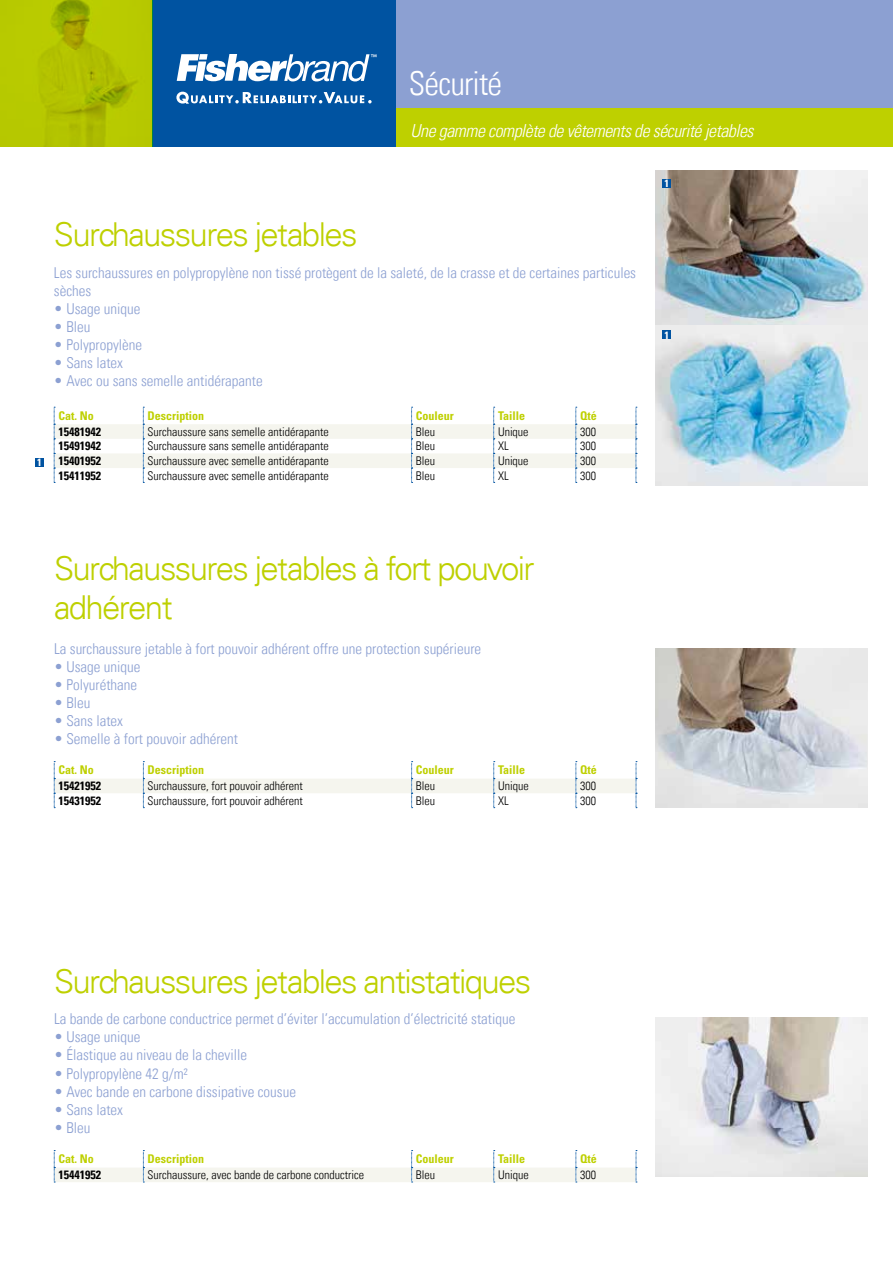
<style>
.page{position:relative;width:893px;height:1263px;background:#fff}
.page>*{position:absolute;margin:0;border:0;box-sizing:border-box;transform-origin:0 0}
.t1{font:300 33px/39.6px "Univers LT";letter-spacing:-.05em;color:#bed000}
.t2{font:300 condensed 33px "Univers LT";letter-spacing:-.025em;color:#fff}
.t3{font:italic 300 condensed 18px "Univers LT";letter-spacing:-.025em;color:#fff}
.t4{font:300 condensed 15px/18px "Univers LT";color:#8ca0d2}
.t5{font:300 condensed 12px "Univers LT";color:#000}
.t6{font:700 condensed 12px "Univers LT Std";color:#bed000}
.t7{font:700 condensed 12px "Univers LT";color:#000}
.t8{font:700 condensed 10.5px "Univers LT";color:#fff}
</style>
<div class="page">
<div style="left:395px;top:0;width:498px;height:109px;background:#8ca0d2"></div>
<div style="left:395px;top:109px;width:498px;height:38px;background:#bed000"></div>
<div style="left:152px;top:0;width:243px;height:147px;background:#0053a1"></div>
<svg style="left:176px;top:92px;width:196px;height:12px"></svg>
<svg style="left:177px;top:54px;width:199px;height:27px"></svg>
<svg style="left:54px;top:407px;width:583px;height:76px"></svg>
<svg style="left:54px;top:761px;width:583px;height:47px"></svg>
<svg style="left:54px;top:1150px;width:583px;height:33px"></svg>
<img style="left:655px;top:648px;width:213px;height:160px">
<img style="left:655px;top:1017px;width:213px;height:160px">
<img style="left:655px;top:171px;width:213px;height:154px">
<img style="left:655px;top:325px;width:213px;height:160px">
<img style="left:0;top:0;width:152px;height:147px">
<div style="left:35px;top:458px;width:9px;height:9px;background:#0053a1"></div>
<div style="left:662px;top:179px;width:9px;height:9px;background:#0053a1"></div>
<div style="left:662px;top:330px;width:9px;height:9px;background:#0053a1"></div>
<h1 class="t2" style="left:409px;top:63px;width:95px">Sécurité</h1>
<p class="t3" style="left:411px;top:120px;width:344px">Une gamme complète de vêtements de sécurité jetables</p>
<p class="t8" style="left:37px;top:456px;width:6px">1</p>
<h1 class="t1" style="left:54px;top:215px;width:305px">Surchaussures jetables</h1>
<p class="t4" style="left:54px;top:264px;width:584px">Les surchaussures en polypropylène non tissé protègent de la saleté, de la crasse et de certaines particules sèches</p>
<p class="t4" style="left:54px;top:300px;width:88px">• Usage unique</p>
<p class="t4" style="left:54px;top:318px;width:38px">• Bleu</p>
<p class="t4" style="left:54px;top:336px;width:90px">• Polypropylène</p>
<p class="t4" style="left:54px;top:354px;width:71px">• Sans latex</p>
<p class="t4" style="left:54px;top:372px;width:210px">• Avec ou sans semelle antidérapante</p>
<p class="t6" style="left:58px;top:408px;width:37px">Cat. No</p>
<p class="t6" style="left:148px;top:408px;width:58px">Description</p>
<p class="t6" style="left:416px;top:408px;width:40px">Couleur</p>
<p class="t6" style="left:498px;top:408px;width:29px">Taille</p>
<p class="t6" style="left:580px;top:408px;width:18px">Qté</p>
<p class="t7" style="left:58px;top:424px;width:44px">15481942</p>
<p class="t5" style="left:148px;top:424px;width:183px">Surchaussure sans semelle antidérapante</p>
<p class="t5" style="left:416px;top:424px;width:21px">Bleu</p>
<p class="t5" style="left:498px;top:424px;width:32px">Unique</p>
<p class="t5" style="left:580px;top:424px;width:17px">300</p>
<p class="t7" style="left:58px;top:439px;width:44px">15491942</p>
<p class="t5" style="left:148px;top:439px;width:183px">Surchaussure sans semelle antidérapante</p>
<p class="t5" style="left:416px;top:439px;width:21px">Bleu</p>
<p class="t5" style="left:498px;top:439px;width:12px">XL</p>
<p class="t5" style="left:580px;top:439px;width:17px">300</p>
<p class="t7" style="left:58px;top:453px;width:44px">15401952</p>
<p class="t5" style="left:148px;top:454px;width:183px">Surchaussure avec semelle antidérapante</p>
<p class="t5" style="left:416px;top:454px;width:21px">Bleu</p>
<p class="t5" style="left:498px;top:454px;width:32px">Unique</p>
<p class="t5" style="left:580px;top:454px;width:17px">300</p>
<p class="t7" style="left:58px;top:468px;width:44px">15411952</p>
<p class="t5" style="left:148px;top:468px;width:183px">Surchaussure avec semelle antidérapante</p>
<p class="t5" style="left:416px;top:468px;width:21px">Bleu</p>
<p class="t5" style="left:498px;top:468px;width:12px">XL</p>
<p class="t5" style="left:580px;top:468px;width:17px">300</p>
<p class="t8" style="left:664px;top:177px;width:6px">1</p>
<p class="t8" style="left:664px;top:328px;width:6px">1</p>
<h1 class="t1" style="left:54px;top:548px;width:482px">Surchaussures jetables à fort pouvoir adhérent</h1>
<p class="t4" style="left:54px;top:639px;width:429px">La surchaussure jetable à fort pouvoir adhérent offre une protection supérieure</p>
<p class="t4" style="left:54px;top:657px;width:88px">• Usage unique</p>
<p class="t4" style="left:54px;top:675px;width:85px">• Polyuréthane</p>
<p class="t4" style="left:54px;top:693px;width:38px">• Bleu</p>
<p class="t4" style="left:54px;top:711px;width:71px">• Sans latex</p>
<p class="t4" style="left:54px;top:729px;width:185px">• Semelle à fort pouvoir adhérent</p>
<p class="t6" style="left:58px;top:763px;width:37px">Cat. No</p>
<p class="t6" style="left:148px;top:763px;width:58px">Description</p>
<p class="t6" style="left:416px;top:763px;width:40px">Couleur</p>
<p class="t6" style="left:498px;top:763px;width:29px">Taille</p>
<p class="t6" style="left:580px;top:763px;width:18px">Qté</p>
<p class="t7" style="left:58px;top:779px;width:44px">15421952</p>
<p class="t5" style="left:148px;top:779px;width:157px">Surchaussure, fort pouvoir adhérent</p>
<p class="t5" style="left:416px;top:779px;width:21px">Bleu</p>
<p class="t5" style="left:498px;top:779px;width:32px">Unique</p>
<p class="t5" style="left:580px;top:779px;width:17px">300</p>
<p class="t7" style="left:58px;top:793px;width:44px">15431952</p>
<p class="t5" style="left:148px;top:793px;width:157px">Surchaussure, fort pouvoir adhérent</p>
<p class="t5" style="left:416px;top:793px;width:21px">Bleu</p>
<p class="t5" style="left:498px;top:793px;width:12px">XL</p>
<p class="t5" style="left:580px;top:793px;width:17px">300</p>
<h1 class="t1" style="left:54px;top:961px;width:479px">Surchaussures jetables antistatiques</h1>
<p class="t4" style="left:54px;top:1010px;width:463px">La bande de carbone conductrice permet d’éviter l’accumulation d’électricité statique</p>
<p class="t4" style="left:54px;top:1028px;width:88px">• Usage unique</p>
<p class="t4" style="left:54px;top:1046px;width:195px">• Élastique au niveau de la cheville</p>
<p class="t4" style="left:54px;top:1064px;width:135px">• Polypropylène 42 g/m²</p>
<p class="t4" style="left:54px;top:1082px;width:244px">• Avec bande en carbone dissipative cousue</p>
<p class="t4" style="left:54px;top:1100px;width:71px">• Sans latex</p>
<p class="t4" style="left:54px;top:1118px;width:38px">• Bleu</p>
<p class="t6" style="left:58px;top:1152px;width:37px">Cat. No</p>
<p class="t6" style="left:148px;top:1152px;width:58px">Description</p>
<p class="t6" style="left:416px;top:1152px;width:40px">Couleur</p>
<p class="t6" style="left:498px;top:1152px;width:29px">Taille</p>
<p class="t6" style="left:580px;top:1152px;width:18px">Qté</p>
<p class="t7" style="left:58px;top:1167px;width:44px">15441952</p>
<p class="t5" style="left:148px;top:1168px;width:218px">Surchaussure, avec bande de carbone conductrice</p>
<p class="t5" style="left:416px;top:1168px;width:21px">Bleu</p>
<p class="t5" style="left:498px;top:1168px;width:32px">Unique</p>
<p class="t5" style="left:580px;top:1168px;width:17px">300</p>
</div>
